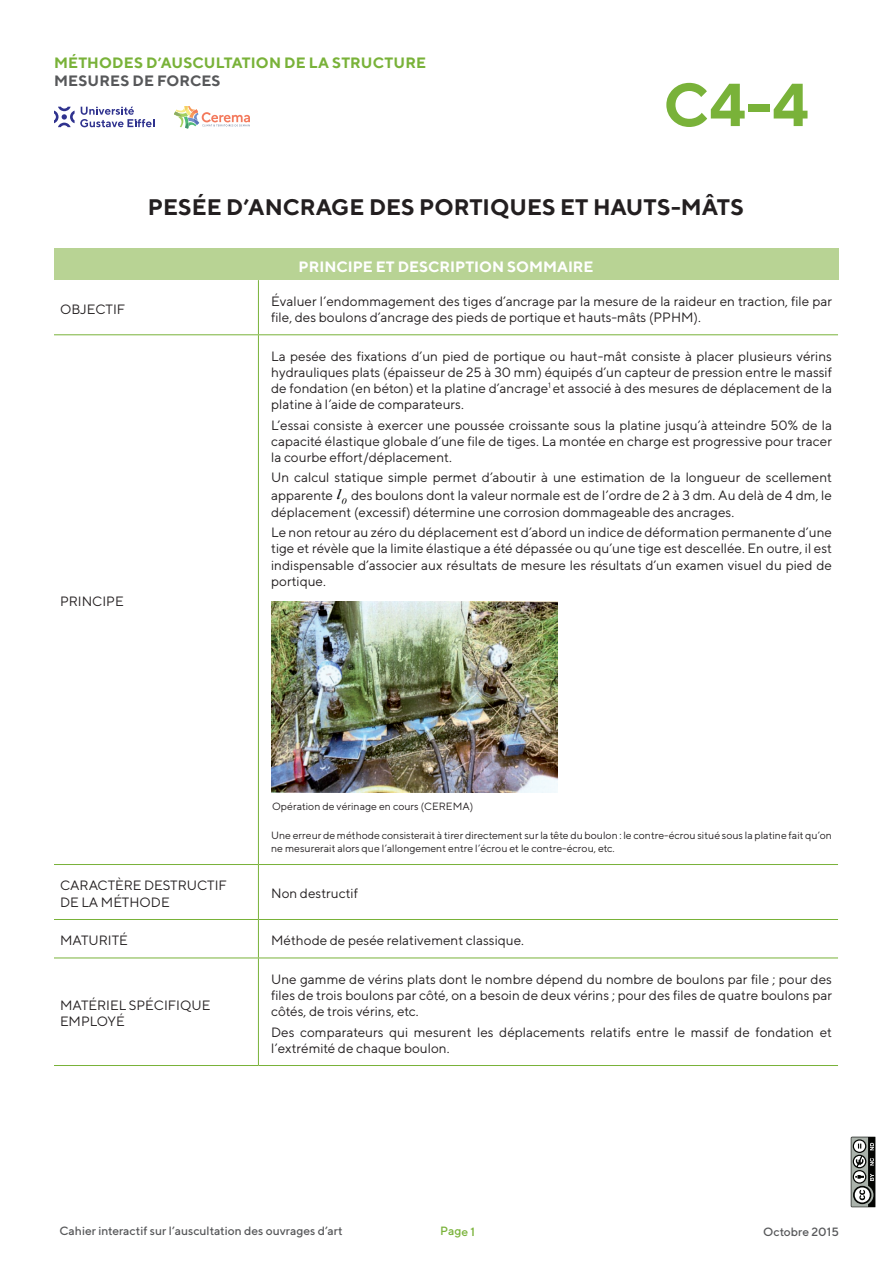
<style>
.page{position:relative;width:893px;height:1263px;background:#fff}
.page>*{position:absolute;margin:0;border:0;box-sizing:border-box;transform-origin:0 0}
.t1{font:700 60.45px "TT Norms";color:#79b239}
.t2{font:700 22.5px "TT Norms";color:#231f20}
.t3{font:700 15px "TT Norms";letter-spacing:.01em;color:#79b239}
.t4{font:700 15px "TT Norms";color:#fff}
.t5{font:700 15px "TT Norms";letter-spacing:.005em;color:#57585a}
.t6{font:13.5px/16.2px "TT Norms";color:#231f20}
.t7{font:500 12px "TT Norms";color:#57585a}
.t8{font:500 12px "TT Norms";color:#79b239}
.t9{font:10.5px/12.6px "TT Norms";color:#231f20}
.s1{font-family:"Times New Roman";font-style:italic;font-size:14.25px;color:#000001}
</style>
<div class="page">
<svg style="left:851px;top:1137px;width:24px;height:70px;background:#767976"></svg>
<svg style="left:54px;top:107px;width:100px;height:20px"></svg>
<svg style="left:174px;top:106px;width:76px;height:22px"></svg>
<div style="left:54px;top:249px;width:784px;height:31px;background:#b8d394"></div>
<hr style="left:258px;top:280px;width:1px;height:54px;background:#79b239">
<hr style="left:54px;top:334px;width:204px;height:1px;background:#79b239">
<hr style="left:258px;top:334px;width:580px;height:1px;background:#79b239">
<hr style="left:258px;top:335px;width:1px;height:529px;background:#79b239">
<hr style="left:54px;top:864px;width:204px;height:1px;background:#79b239">
<hr style="left:258px;top:864px;width:580px;height:1px;background:#79b239">
<hr style="left:258px;top:865px;width:1px;height:54px;background:#79b239">
<hr style="left:54px;top:919px;width:204px;height:1px;background:#79b239">
<hr style="left:258px;top:919px;width:580px;height:1px;background:#79b239">
<hr style="left:258px;top:920px;width:1px;height:37px;background:#79b239">
<hr style="left:54px;top:957px;width:204px;height:1px;background:#79b239">
<hr style="left:258px;top:957px;width:580px;height:1px;background:#79b239">
<hr style="left:258px;top:958px;width:1px;height:107px;background:#79b239">
<hr style="left:54px;top:1065px;width:204px;height:1px;background:#79b239">
<hr style="left:258px;top:1065px;width:580px;height:1px;background:#79b239">
<img style="left:271px;top:601px;width:286px;height:191px">
<p class="t3" style="left:54px;top:54px;width:374px">MÉTHODES D’AUSCULTATION DE LA STRUCTURE</p>
<p class="t5" style="left:54px;top:72px;width:168px">MESURES DE FORCES</p>
<h1 class="t1" style="left:663px;top:67px;width:147px">C4-4</h1>
<h2 class="t2" style="left:148px;top:193px;width:598px">PESÉE D’ANCRAGE DES PORTIQUES ET HAUTS-MÂTS</h2>
<p class="t4" style="left:299px;top:257px;width:296px">PRINCIPE ET DESCRIPTION SOMMAIRE</p>
<p class="t6" style="left:60px;top:301px;width:67px">OBJECTIF</p>
<p class="t6" style="left:271px;top:293px;width:562px">Évaluer l’endommagement des tiges d’ancrage par la mesure de la raideur en traction, file par file, des boulons d’ancrage des pieds de portique et hauts-mâts (PPHM).</p>
<p class="t6" style="left:60px;top:593px;width:65px">PRINCIPE</p>
<p class="t6" style="left:271px;top:347px;width:562px;text-align:justify">La pesée des fixations d’un pied de portique ou haut-mât consiste à placer plusieurs vérins hydrauliques plats (épaisseur de 25 à 30 mm) équipés d’un capteur de pression entre le massif de fondation (en béton) et la platine d’ancrage<sup>1</sup> et associé à des mesures de déplacement de la platine à l’aide de comparateurs.</p>
<p class="t6" style="left:271px;top:416px;width:562px;text-align:justify">L’essai consiste à exercer une poussée croissante sous la platine jusqu’à atteindre 50% de la capacité élastique globale d’une file de tiges. La montée en charge est progressive pour tracer la courbe effort/déplacement.</p>
<p class="t6" style="left:271px;top:468px;width:562px;line-height:18px">Un calcul statique simple permet d’aboutir à une estimation de la longueur de scellement apparente <span class="s1">l</span><sub>0</sub> des boulons dont la valeur normale est de l’ordre de 2 à 3 dm. Au delà de 4 dm, le</p>
<p class="t6" style="left:271px;top:501px;width:562px;line-height:20.4px">déplacement (excessif) détermine une corrosion dommageable des ancrages.<br>Le non retour au zéro du déplacement est d’abord un indice de déformation permanente d’une</p>
<p class="t6" style="left:271px;top:540px;width:562px;text-align:justify">tige et révèle que la limite élastique a été dépassée ou qu’une tige est descellée. En outre, il est indispensable d’associer aux résultats de mesure les résultats d’un examen visuel du pied de portique.</p>
<p class="t9" style="left:272px;top:800px;width:203px">Opération de vérinage en cours (CEREMA)</p>
<p class="t9" style="left:271px;top:829px;width:562px">Une erreur de méthode consisterait à tirer directement sur la tête du boulon : le contre-écrou situé sous la platine fait qu’on ne mesurerait alors que l’allongement entre l’écrou et le contre-écrou, etc.</p>
<p class="t6" style="left:60px;top:877px;width:168px">CARACTÈRE DESTRUCTIF<br>DE LA MÉTHODE</p>
<p class="t6" style="left:271px;top:885px;width:88px">Non destructif</p>
<p class="t6" style="left:60px;top:932px;width:69px">MATURITÉ</p>
<p class="t6" style="left:271px;top:932px;width:254px">Méthode de pesée relativement classique.</p>
<p class="t6" style="left:60px;top:997px;width:152px">MATÉRIEL SPÉCIFIQUE<br>EMPLOYÉ</p>
<p class="t6" style="left:271px;top:970px;width:562px;text-align:justify">Une gamme de vérins plats dont le nombre dépend du nombre de boulons par file ; pour des files de trois boulons par côté, on a besoin de deux vérins ; pour des files de quatre boulons par côtés, de trois vérins, etc.</p>
<p class="t6" style="left:271px;top:1023px;width:562px">Des comparateurs qui mesurent les déplacements relatifs entre le massif de fondation et l’extrémité de chaque boulon.</p>
<p class="t7" style="left:60px;top:1223px;width:285px">Cahier interactif sur l’auscultation des ouvrages d’art</p>
<p class="t8" style="left:440px;top:1224px;width:36px">Page 1</p>
<p class="t7" style="left:763px;top:1224px;width:77px">Octobre 2015</p>
</div>
